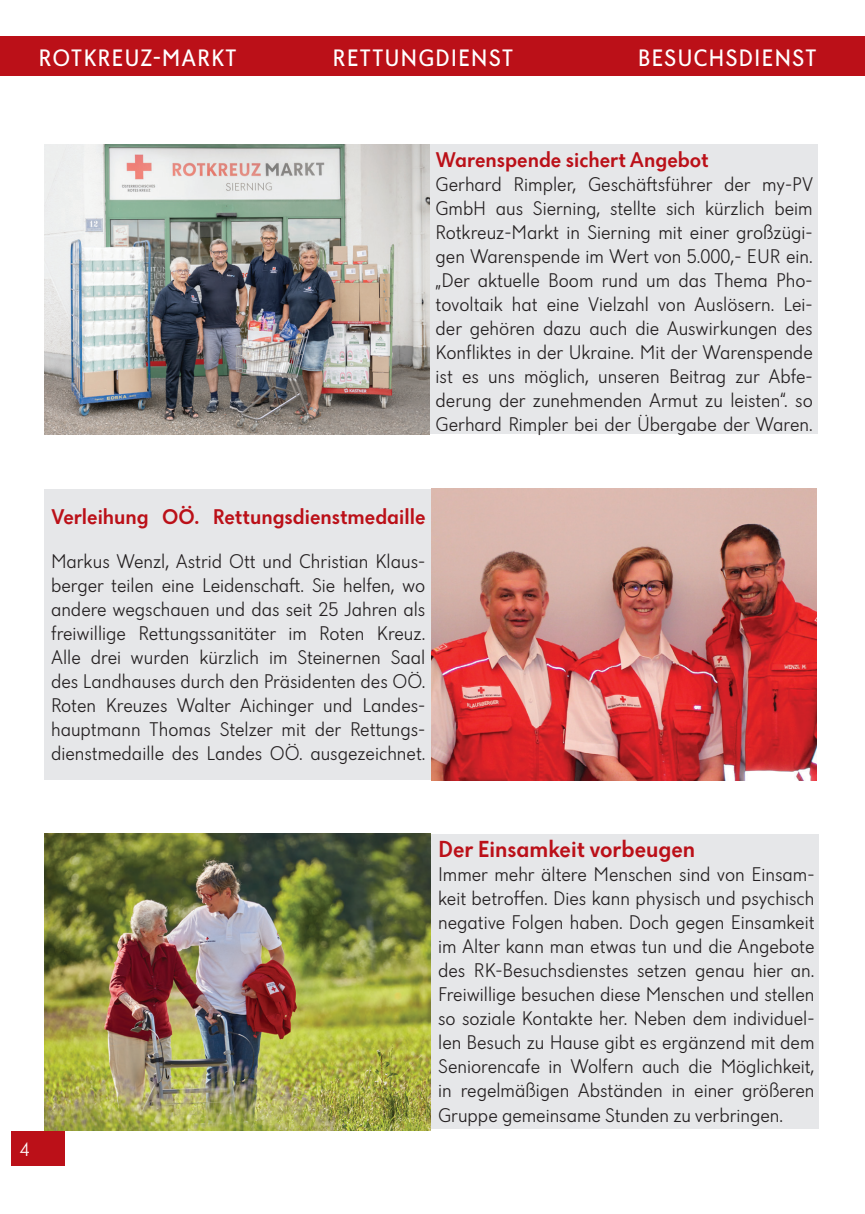
<style>
.page{position:relative;width:865px;height:1214px;background:#fff}
.page>*{position:absolute;margin:0;border:0;box-sizing:border-box;transform-origin:0 0}
.t1{font:24px "Dunant";letter-spacing:.035em;color:#fff}
.t2{font:500 24px "Dunant";color:#bb1018}
.t3{font:500 22px "Dunant";color:#bb1018}
.t4{font:300 20px/24px "Dunant";color:#231f20;text-align:justify}
.t5{font:300 20px "Dunant";color:#fff}
</style>
<div class="page">
<div style="left:431px;top:834px;width:387px;height:294px;background:#e6e7e9"></div>
<div style="left:11px;top:1130px;width:54px;height:34px;background:#bb1018"></div>
<div style="left:0;top:36px;width:865px;height:40px;background:#bb1018"></div>
<div style="left:429px;top:145px;width:389px;height:289px;background:#e6e7e9"></div>
<img style="left:44px;top:833px;width:386px;height:297px">
<div style="left:44px;top:489px;width:388px;height:290px;background:#e6e7e9"></div>
<img style="left:431px;top:489px;width:385px;height:291px">
<img style="left:45px;top:145px;width:384px;height:289px">
<p class="t1" style="left:39px;top:45px;width:200px">ROTKREUZ-MARKT</p>
<p class="t1" style="left:332px;top:45px;width:182px">RETTUNGDIENST</p>
<p class="t1" style="left:637px;top:45px;width:180px">BESUCHSDIENST</p>
<p class="t3" style="left:435px;top:147px;width:275px">Warenspende sichert Angebot</p>
<p class="t4" style="left:435px;top:172px;width:379px">Gerhard Rimpler, Geschäftsführer der my-PV GmbH aus Sierning, stellte sich kürzlich beim Rotkreuz-Markt in Sierning mit einer großzügi&shy;gen Warenspende im Wert von 5.000,- EUR ein. „Der aktuelle Boom rund um das Thema Pho&shy;tovoltaik hat eine Vielzahl von Auslösern. Lei&shy;der gehören dazu auch die Auswirkungen des Konfliktes in der Ukraine. Mit der Warenspende ist es uns möglich, unseren Beitrag zur Abfe&shy;derung der zunehmenden Armut zu leisten“. so Gerhard Rimpler bei der Übergabe der Waren.</p>
<p class="t3" style="left:51px;top:504px;width:376px">Verleihung OÖ. Rettungsdienstmedaille</p>
<p class="t4" style="left:51px;top:549px;width:376px">Markus Wenzl, Astrid Ott und Christian Klaus&shy;berger teilen eine Leidenschaft. Sie helfen, wo andere wegschauen und das seit 25 Jahren als freiwillige Rettungssanitäter im Roten Kreuz.<br>Alle drei wurden kürzlich im Steinernen Saal des Landhauses durch den Präsidenten des OÖ.<br>Roten Kreuzes Walter Aichinger und Landes&shy;hauptmann Thomas Stelzer mit der Rettungs&shy;dienstmedaille des Landes OÖ. ausgezeichnet.</p>
<p class="t5" style="left:20px;top:1138px;width:11px">4</p>
<p class="t2" style="left:438px;top:835px;width:258px">Der Einsamkeit vorbeugen</p>
<p class="t4" style="left:438px;top:862px;width:378px">Immer mehr ältere Menschen sind von Einsam&shy;keit betroffen. Dies kann physisch und psychisch negative Folgen haben. Doch gegen Einsamkeit im Alter kann man etwas tun und die Angebote des RK-Besuchsdienstes setzen genau hier an.<br>Freiwillige besuchen diese Menschen und stellen so soziale Kontakte her. Neben dem individuel&shy;len Besuch zu Hause gibt es ergänzend mit dem Seniorencafe in Wolfern auch die Möglichkeit, in regelmäßigen Abständen in einer größeren Gruppe gemeinsame Stunden zu verbringen.</p>
</div>
